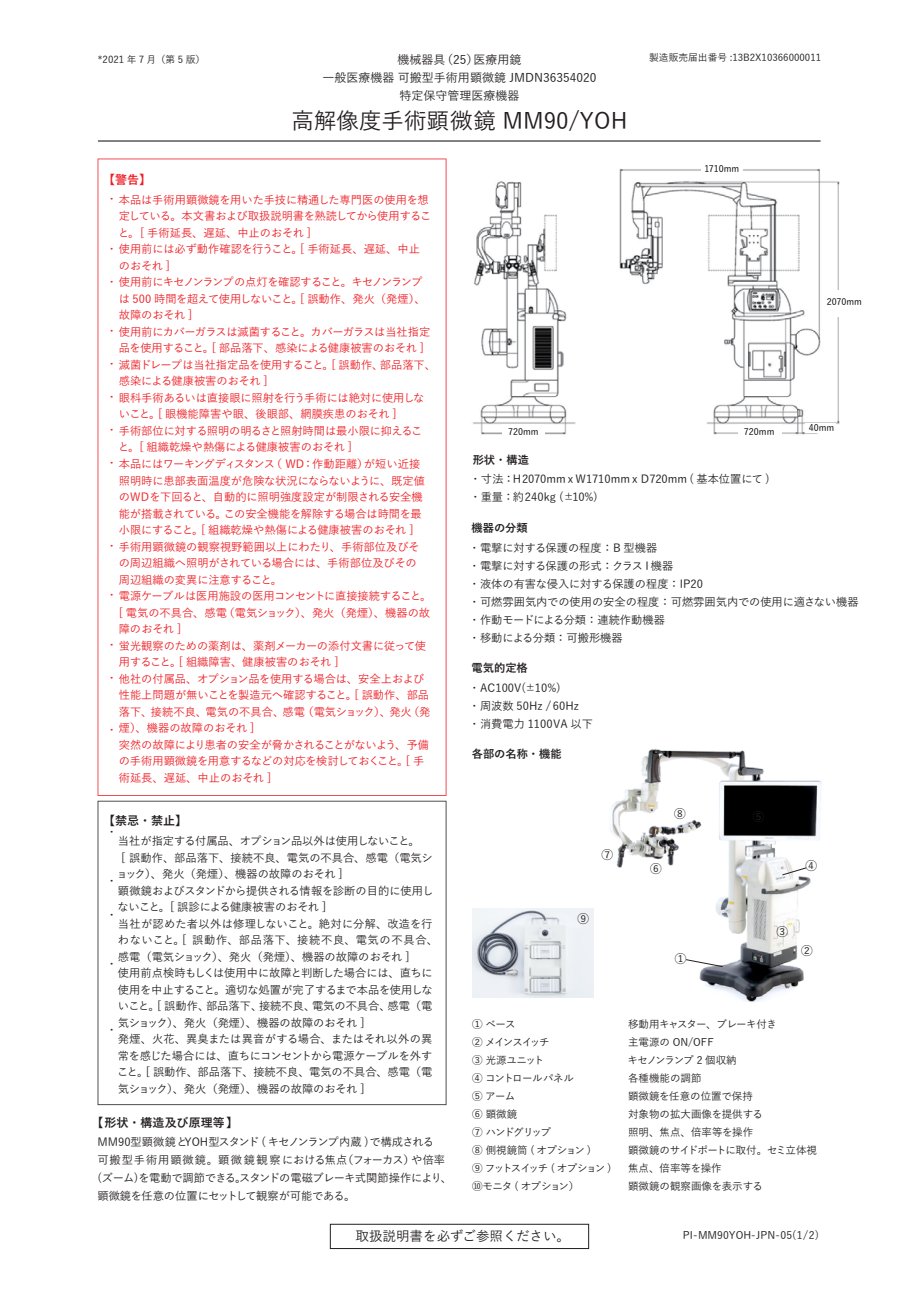
<style>
.page{position:relative;width:919px;height:1289px;background:#fff}
.page>*{position:absolute;margin:0;border:0;box-sizing:border-box;transform-origin:0 0}
.t1{font:500 22.5px "Yu Go";color:#231f20}
.t2{font:500 13.5px "Yu Go";color:#231f20}
.t3{font:500 12px/18px "Yu Go";color:#231f20;text-align:center}
.t4{font:700 12px "Yu Go";color:#231f20}
.t5{font:700 12px "Yu Go";color:#ee1d23}
.t6{font:500 11.55px "Yu Go";color:#231f20}
.t7{font:500 11.25px "Yu Go";letter-spacing:-.005em;color:#ee1d23}
.t8{font:500 11.25px/18px "Yu Go";color:#231f20}
.t9{font:500 11.25px "Yu Go";letter-spacing:-.03em;color:#ee1d23}
.t10{font:500 11.25px "Yu Go";letter-spacing:-.03em;color:#231f20}
.t11{font:500 11.25px "Yu Go";letter-spacing:.025em;color:#231f20}
.t12{font:500 11.25px "Yu Go";letter-spacing:-.075em;color:#ee1d23}
.t13{font:500 11.25px "Yu Go";letter-spacing:-.02em;color:#231f20}
.t14{font:500 11.25px "Yu Go";letter-spacing:-.045em;color:#ee1d23}
.t15{font:500 11.25px "Yu Go";letter-spacing:-.035em;color:#ee1d23}
.t16{font:500 11.25px "Yu Go";letter-spacing:.065em;color:#231f20}
.t17{font:700 11.25px "Yu Go";color:#231f20}
.t18{font:500 11.25px "Yu Go";letter-spacing:-.025em;color:#231f20}
.t19{font:500 10.5px/18px "Yu Go";letter-spacing:-.015em;color:#231f20}
.t20{font:500 10.5px/18px "Yu Go";letter-spacing:-.1em;color:#231f20}
.t21{font:500 9.75px "Yu Go";color:#231f20}
.t22{font:500 9px "Yu Gothic";color:#030303}
.t23{font:500 9px "Yu Go";color:#030303}
</style>
<div class="page">
<img style="left:610px;top:749px;width:212px;height:253px">
<img style="left:472px;top:908px;width:121px;height:89px">
<svg style="left:685px;top:959px;width:38px;height:8px"></svg>
<svg style="left:782px;top:867px;width:24px;height:8px"></svg>
<img style="left:446px;top:158px;width:394px;height:289px">
<div style="left:330px;top:1223px;width:259px;height:25px;border:1px solid #231f20"></div>
<div style="left:502px;top:424px;width:43px;height:15px;background:#fff"></div>
<div style="left:738px;top:424px;width:43px;height:15px;background:#fff"></div>
<div style="left:701px;top:160px;width:41px;height:14px;background:#fff"></div>
<div style="left:824px;top:290px;width:41px;height:26px;background:#fff"></div>
<div style="left:805px;top:423px;width:30px;height:10px;background:#fff"></div>
<svg style="left:98px;top:158px;width:348px;height:638px"></svg>
<svg style="left:98px;top:800px;width:348px;height:305px"></svg>
<hr style="left:98px;top:140px;width:722px;height:2px;background:#231f20">
<p class="t21" style="left:98px;top:50px;width:109px">*2021 年 7 月（第 5 版）</p>
<p class="t21" style="left:649px;top:48px;width:173px">製造販売届出番号 :13B2X10366000011</p>
<p class="t3" style="left:322px;top:49px;width:275px">機械器具（25）医療用鏡<br>一般医療機器 可搬型手術用顕微鏡 JMDN36354020特定保守管理医療機器</p>
<h1 class="t1" style="left:291px;top:100px;width:337px">高解像度手術顕微鏡 MM90/YOH</h1>
<p class="t5" style="left:103px;top:173px;width:49px">【警告】</p>
<p class="t7" style="left:106px;top:189px;width:324px">・本品は手術用顕微鏡を用いた手技に精通した専門医の使用を想</p>
<p class="t14" style="left:119px;top:206px;width:314px">定している。本文書および取扱説明書を熟読してから使用するこ</p>
<p class="t7" style="left:118px;top:222px;width:195px">と。 [ 手術延長、遅延、中止のおそれ ]</p>
<p class="t7" style="left:106px;top:239px;width:315px">・使用前には必ず動作確認を行うこと。[ 手術延長、遅延、中止</p>
<p class="t7" style="left:119px;top:255px;width:53px">のおそれ ]</p>
<p class="t12" style="left:106px;top:272px;width:318px">・使用前にキセノンランプの点灯を確認すること。キセノンランプ</p>
<p class="t9" style="left:119px;top:288px;width:308px">は 500 時間を超えて使用しないこと。[ 誤動作、発火（発煙）、</p>
<p class="t7" style="left:119px;top:305px;width:75px">故障のおそれ ]</p>
<p class="t9" style="left:106px;top:321px;width:326px">・使用前にカバーガラスは滅菌すること。カバーガラスは当社指定</p>
<p class="t7" style="left:119px;top:338px;width:307px">品を使用すること。[ 部品落下、感染による健康被害のおそれ ]</p>
<p class="t7" style="left:106px;top:354px;width:331px">・滅菌ドレープは当社指定品を使用すること。[ 誤動作、部品落下、</p>
<p class="t7" style="left:119px;top:371px;width:150px">感染による健康被害のおそれ ]</p>
<p class="t7" style="left:106px;top:387px;width:320px">・眼科手術あるいは直接眼に照射を行う手術には絶対に使用しな</p>
<p class="t7" style="left:119px;top:404px;width:279px">いこと。[ 眼機能障害や眼、後眼部、網膜疾患のおそれ ]</p>
<p class="t7" style="left:106px;top:420px;width:318px">・手術部位に対する照明の明るさと照射時間は最小限に抑えるこ</p>
<p class="t7" style="left:118px;top:437px;width:235px">と。[ 組織乾燥や熱傷による健康被害のおそれ ]</p>
<p class="t7" style="left:106px;top:453px;width:316px">・本品にはワーキングディスタンス（ WD：作動距離）が短い近接</p>
<p class="t7" style="left:119px;top:470px;width:308px">照明時に患部表面温度が危険な状況にならないように、既定値</p>
<p class="t7" style="left:119px;top:486px;width:305px">のWDを下回ると、自動的に照明強度設定が制限される安全機</p>
<p class="t7" style="left:119px;top:503px;width:304px">能が搭載されている。この安全機能を解除する場合は時間を最</p>
<p class="t7" style="left:119px;top:519px;width:296px">小限にすること。[ 組織乾燥や熱傷による健康被害のおそれ ]</p>
<p class="t7" style="left:106px;top:536px;width:315px">・手術用顕微鏡の観察視野範囲以上にわたり、手術部位及びそ</p>
<p class="t7" style="left:119px;top:552px;width:299px">の周辺組織へ照明がされている場合には、手術部位及びその</p>
<p class="t7" style="left:119px;top:569px;width:165px">周辺組織の変異に注意すること。</p>
<p class="t7" style="left:106px;top:585px;width:327px">・電源ケーブルは医用施設の医用コンセントに直接接続すること。</p>
<p class="t7" style="left:119px;top:602px;width:313px">[ 電気の不具合、感電（電気ショック）、発火（発煙）、機器の故</p>
<p class="t7" style="left:119px;top:618px;width:64px">障のおそれ ]</p>
<p class="t7" style="left:106px;top:635px;width:321px">・蛍光観察のための薬剤は、薬剤メーカーの添付文書に従って使</p>
<p class="t7" style="left:119px;top:651px;width:221px">用すること。[ 組織障害、健康被害のおそれ ]</p>
<p class="t7" style="left:106px;top:668px;width:320px">・他社の付属品、オプション品を使用する場合は、安全上および</p>
<p class="t7" style="left:119px;top:684px;width:312px">性能上問題が無いことを製造元へ確認すること。[ 誤動作、部品</p>
<p class="t7" style="left:119px;top:701px;width:313px">落下、接続不良、電気の不具合、感電（電気ショック）、発火（発</p>
<p class="t7" style="left:119px;top:717px;width:137px">煙）、機器の故障のおそれ ]</p>
<p class="t7" style="left:119px;top:734px;width:312px">突然の故障により患者の安全が脅かされることがないよう、予備</p>
<p class="t15" style="left:119px;top:750px;width:307px">の手術用顕微鏡を用意するなどの対応を検討しておくこと。[ 手</p>
<p class="t7" style="left:119px;top:767px;width:154px">術延長、遅延、中止のおそれ ]</p>
<p class="t7" style="left:106px;top:720px;width:13px">・</p>
<p class="t4" style="left:103px;top:814px;width:85px">【禁忌・禁止】</p>
<p class="t8" style="left:106px;top:821px;width:13px">・</p>
<p class="t8" style="left:118px;top:830px;width:303px">当社が指定する付属品、オプション品以外は使用しないこと。</p>
<p class="t8" style="left:121px;top:847px;width:313px">[ 誤動作、部品落下、接続不良、電気の不具合、感電（電気シ</p>
<p class="t8" style="left:116px;top:863px;width:228px">ョック）、発火（発煙）、機器の故障のおそれ ]</p>
<p class="t10" style="left:118px;top:880px;width:317px">顕微鏡およびスタンドから提供される情報を診断の目的に使用し</p>
<p class="t18" style="left:118px;top:896px;width:210px">ないこと。[ 誤診による健康被害のおそれ ]</p>
<p class="t11" style="left:118px;top:913px;width:316px">当社が認めた者以外は修理しないこと。絶対に分解、改造を行</p>
<p class="t16" style="left:118px;top:929px;width:321px">わないこと。[ 誤動作、部品落下、接続不良、電気の不具合、</p>
<p class="t8" style="left:118px;top:946px;width:293px">感電（電気ショック）、発火（発煙）、機器の故障のおそれ ]</p>
<p class="t8" style="left:118px;top:962px;width:316px">使用前点検時もしくは使用中に故障と判断した場合には、直ちに</p>
<p class="t13" style="left:118px;top:979px;width:316px">使用を中止すること。適切な処置が完了するまで本品を使用しな</p>
<p class="t8" style="left:118px;top:995px;width:316px">いこと。[ 誤動作、部品落下、接続不良、電気の不具合、感電（電</p>
<p class="t8" style="left:118px;top:1012px;width:248px">気ショック）、発火（発煙）、機器の故障のおそれ ]</p>
<p class="t11" style="left:118px;top:1028px;width:316px">発煙、火花、異臭または異音がする場合、またはそれ以外の異</p>
<p class="t10" style="left:118px;top:1045px;width:316px">常を感じた場合には、直ちにコンセントから電源ケーブルを外す</p>
<p class="t8" style="left:117px;top:1061px;width:316px">こと。[ 誤動作、部品落下、接続不良、電気の不具合、感電（電</p>
<p class="t8" style="left:118px;top:1078px;width:248px">気ショック）、発火（発煙）、機器の故障のおそれ ]</p>
<p class="t8" style="left:106px;top:870px;width:13px">・</p>
<p class="t8" style="left:106px;top:903px;width:13px">・</p>
<p class="t8" style="left:106px;top:953px;width:13px">・</p>
<p class="t8" style="left:106px;top:1019px;width:13px">・</p>
<p class="t4" style="left:91px;top:1115px;width:148px">【形状・構造及び原理等】</p>
<p class="t8" style="left:97px;top:1131px;width:356px">MM90型顕微鏡とYOH型スタンド ( キセノンランプ内蔵 )で構成される<br>可搬型手術用顕微鏡。顕微鏡観察における焦点（フォーカス）や倍率(ズーム)を電動で調節できる。スタンドの電磁ブレーキ式関節操作により、顕微鏡を任意の位置にセットして観察が可能である。</p>
<p class="t22" style="left:704px;top:160px;width:36px">1710mm</p>
<p class="t23" style="left:826px;top:293px;width:37px">2070mm</p>
<p class="t22" style="left:508px;top:423px;width:32px">720mm</p>
<p class="t22" style="left:744px;top:423px;width:32px">720mm</p>
<p class="t22" style="left:808px;top:419px;width:27px">40mm</p>
<p class="t17" style="left:472px;top:453px;width:58px">形状・構造</p>
<p class="t8" style="left:470px;top:468px;width:301px">・寸法：H2070mm x W1710mm x D720mm ( 基本位置にて )・重量：約240kg (±10%)</p>
<p class="t17" style="left:471px;top:522px;width:58px">機器の分類</p>
<p class="t8" style="left:468px;top:537px;width:391px">・電撃に対する保護の程度：B 型機器<br>・電撃に対する保護の形式：クラス I 機器<br>・液体の有害な侵入に対する保護の程度：IP20<br>・可燃雰囲気内での使用の安全の程度：可燃雰囲気内での使用に適さない機器・作動モードによる分類：連続作動機器<br>・移動による分類：可搬形機器</p>
<p class="t17" style="left:471px;top:662px;width:58px">電気的定格</p>
<p class="t8" style="left:468px;top:677px;width:126px">・AC100V(±10%)<br>・周波数 50Hz / 60Hz<br>・消費電力 1100VA 以下</p>
<p class="t17" style="left:472px;top:747px;width:91px">各部の名称・機能</p>
<p class="t6" style="left:601px;top:844px;width:13px">⑦</p>
<p class="t6" style="left:577px;top:907px;width:13px">⑨</p>
<p class="t6" style="left:674px;top:803px;width:13px">⑧</p>
<p class="t6" style="left:650px;top:858px;width:13px">⑥</p>
<p class="t6" style="left:674px;top:947px;width:13px">①</p>
<p class="t6" style="left:752px;top:805px;width:13px">⑤</p>
<p class="t6" style="left:805px;top:855px;width:13px">④</p>
<p class="t6" style="left:776px;top:921px;width:13px">③</p>
<p class="t6" style="left:801px;top:940px;width:13px">②</p>
<p class="t20" style="left:472px;top:1013px;width:141px">① ベース　　<br>② メインスイッチ<br>③ 光源ユニット<br>④ コントロールパネル<br>⑤ アーム<br>⑥ 顕微鏡<br>⑦ ハンドグリップ<br>⑧ 側視鏡筒 ( オプション )<br>⑨ フットスイッチ ( オプション ) ⑩モニタ ( オプション）</p>
<p class="t19" style="left:627px;top:1013px;width:191px">移動用キャスター、ブレーキ付き<br>主電源の ON/OFF<br>キセノンランプ 2 個収納<br>各種機能の調節<br>顕微鏡を任意の位置で保持<br>対象物の拡大画像を提供する<br>照明、焦点、倍率等を操作<br>顕微鏡のサイドポートに取付。セミ立体視焦点、倍率等を操作<br>顕微鏡の観察画像を表示する</p>
<p class="t2" style="left:355px;top:1223px;width:216px">取扱説明書を必ずご参照ください。</p>
<p class="t19" style="left:682px;top:1225px;width:138px">PI-MM90YOH-JPN-05(1/2)</p>
</div>
